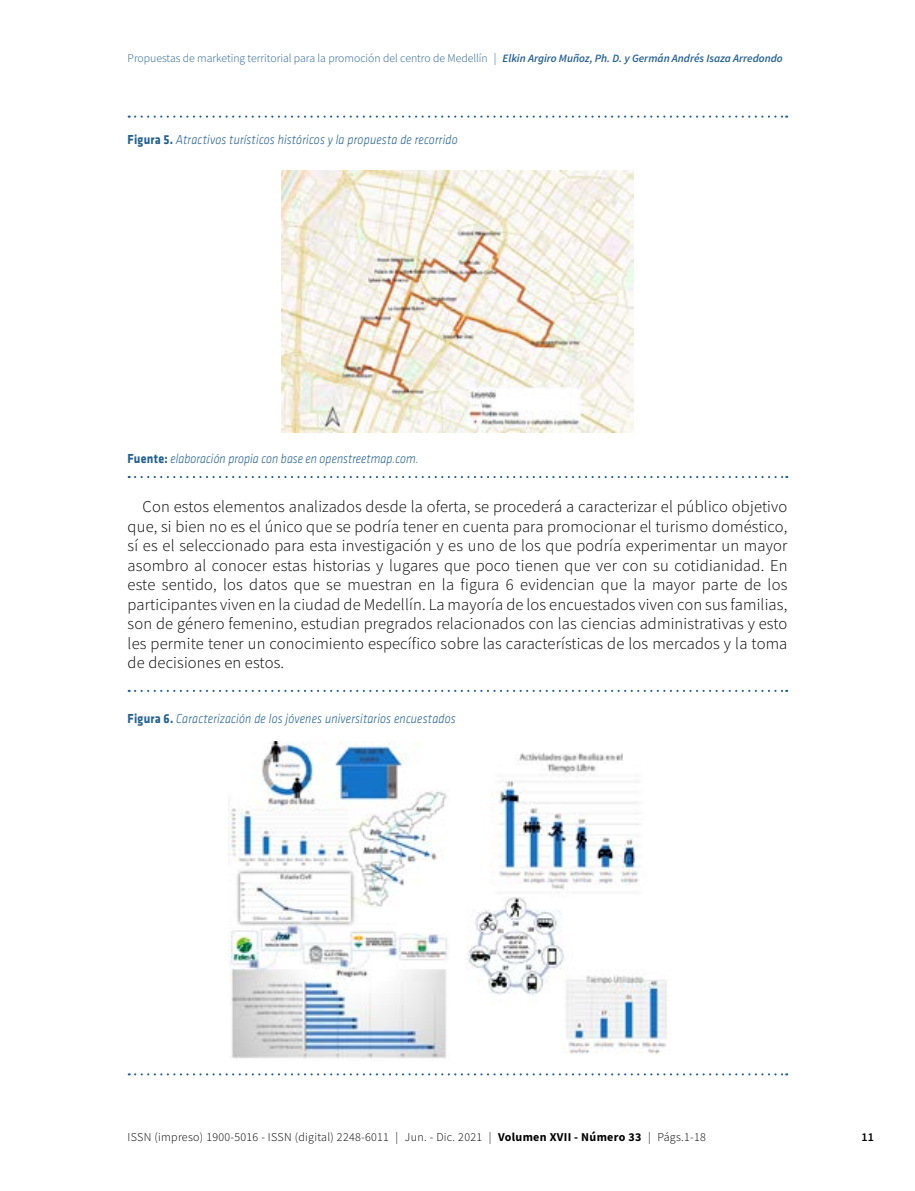
<style>
.page{position:relative;width:915px;height:1191px;background:#fff}
.page>*{position:absolute;margin:0;border:0;box-sizing:border-box;transform-origin:0 0}
.t1{font:300 16.5px/19.5px "Source Sans Pro";letter-spacing:.01em;color:#000;text-align:justify}
.t2{font:italic 300 13.5px "Klavika";letter-spacing:.01em;color:#236092;scale:.89 1}
.t3{font:italic 300 13.5px "Klavika";letter-spacing:.01em;color:#236092;scale:.88 1}
.t4{font:300 12px "Source Sans Pro";letter-spacing:.025em;color:#000}
.t5{font:600 12px "Source Sans Pro";color:#000}
.t6{font:300 11.7px "Source Sans Pro";color:#236092}
.s1{font-size:12px}
.s2{font-weight:600;font-style:italic;font-size:11.25px}
.s3{font-weight:700;font-style:normal}
.s4{font-weight:700}
</style>
<div class="page">
<img style="left:281px;top:171px;width:352px;height:261px">
<svg style="left:129px;top:116px;width:657px;height:2px"></svg>
<svg style="left:129px;top:476px;width:658px;height:2px"></svg>
<img style="left:229px;top:741px;width:219px;height:318px">
<img style="left:466px;top:753px;width:201px;height:301px">
<svg style="left:129px;top:690px;width:657px;height:2px"></svg>
<svg style="left:129px;top:1073px;width:658px;height:2px"></svg>
<p class="t6" style="left:128px;top:51px;width:656px">Propuestas de marketing territorial para la promoción del centro de Medellín <span class="s1">|</span> <span class="s2">Elkin Argiro Muñoz, Ph. D. y Germán Andrés Isaza Arredondo</span></p>
<p class="t2" style="left:128px;top:133px;width:372px"><span class="s3">Figura 5.</span> Atractivos turísticos históricos y la propuesta de recorrido</p>
<p class="t3" style="left:128px;top:451px;width:332px"><span class="s3">Fuente:</span> elaboración propia con base en openstreetmap.com.</p>
<p class="t1" style="left:128px;top:497px;width:661px;text-indent:15px">Con estos elementos analizados desde la oferta, se procederá a caracterizar el público objetivo que, si bien no es el único que se podría tener en cuenta para promocionar el turismo doméstico, sí es el seleccionado para esta investigación y es uno de los que podría experimentar un mayor asombro al conocer estas historias y lugares que poco tienen que ver con su cotidianidad. En este sentido, los datos que se muestran en la figura 6 evidencian que la mayor parte de los participantes viven en la ciudad de Medellín. La mayoría de los encuestados viven con sus familias, son de género femenino, estudian pregrados relacionados con las ciencias administrativas y esto les permite tener un conocimiento específico sobre las características de los mercados y la toma de decisiones en estos.</p>
<p class="t2" style="left:128px;top:711px;width:370px"><span class="s3">Figura 6.</span> Caracterización de los jóvenes universitarios encuestados</p>
<p class="t4" style="left:127px;top:1129px;width:579px">ISSN (impreso) 1900-5016 - ISSN (digital) 2248-6011 | Jun. - Dic. 2021 | <span class="s4">Volumen XVII - Número 33</span> | Págs.1-18</p>
<p class="t5" style="left:861px;top:1128px;width:14px">11</p>
</div>
